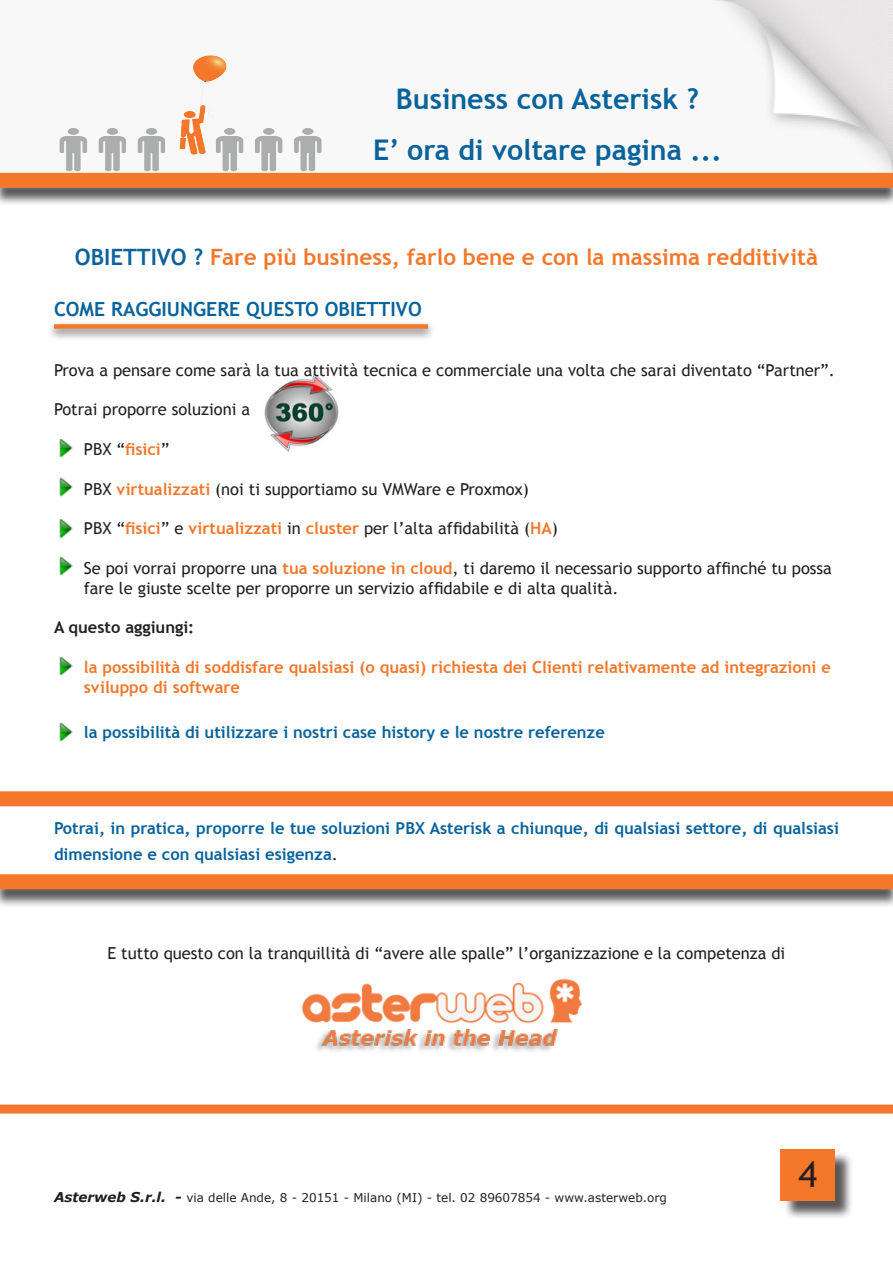
<style>
.page{position:relative;width:893px;height:1263px;background:#fff}
.page>*{position:absolute;margin:0;border:0;box-sizing:border-box;transform-origin:0 0}
.t1{font:36px "Trebuchet MS";color:#231f20}
.t2{font:700 28.5px "Trebuchet MS";color:#08639c}
.t3{font:700 22.5px "Trebuchet MS";color:#f4772a}
.t4{font:700 19.5px "Trebuchet MS";color:#08639c}
.t5{font:16.5px "Trebuchet MS";color:#231f20}
.t6{font:700 16.5px/25.5px "Trebuchet MS";color:#08639c}
.t7{font:700 16.5px "Trebuchet MS";color:#f4772a}
.t8{font:700 16.5px "Trebuchet MS";color:#231f20}
.t9{font:12px "Verdana";color:#231f20}
.s1{color:#08639c}
.s2{font-weight:400;color:#231f20}
.s3{font-weight:700;color:#f4772a}
.s4{font-weight:700;font-style:italic;font-size:13.5px}
</style>
<div class="page">
<img style="left:0;top:0;width:893px;height:173px">
<img style="left:264px;top:373px;width:75px;height:79px">
<div style="left:783px;top:1151px;width:71px;height:68px;background:#231f20;opacity:.75"></div>
<div style="left:781px;top:1149px;width:54px;height:52px;background:#f4772a"></div>
<img style="left:54px;top:54px;width:274px;height:119px">
<div style="left:0;top:175px;width:893px;height:32px;background:#231f20;opacity:.75"></div>
<div style="left:0;top:173px;width:893px;height:15px;background:#f4772a"></div>
<div style="left:0;top:1104px;width:893px;height:9px;background:#f4772a"></div>
<div style="left:46px;top:320px;width:390px;height:21px;background:#231f20;opacity:.75"></div>
<div style="left:54px;top:324px;width:374px;height:5px;background:#f4772a"></div>
<img style="left:59px;top:438px;width:14px;height:20px">
<img style="left:59px;top:477px;width:14px;height:20px">
<img style="left:59px;top:518px;width:14px;height:20px">
<img style="left:59px;top:556px;width:14px;height:20px">
<div style="left:0;top:791px;width:893px;height:15px;background:#f4772a"></div>
<div style="left:0;top:877px;width:893px;height:31px;background:#231f20;opacity:.75"></div>
<div style="left:0;top:874px;width:893px;height:15px;background:#f4772a"></div>
<img style="left:301px;top:978px;width:282px;height:74px">
<img style="left:59px;top:656px;width:14px;height:20px">
<img style="left:59px;top:722px;width:14px;height:20px">
<p class="t2" style="left:396px;top:81px;width:305px">Business con Asterisk ?</p>
<p class="t2" style="left:373px;top:132px;width:350px">E’ ora di voltare pagina ...</p>
<p class="t3" style="left:75px;top:242px;width:745px"><span class="s1">OBIETTIVO ?</span> Fare più business, farlo bene e con la massima redditività</p>
<p class="t4" style="left:54px;top:297px;width:369px">COME RAGGIUNGERE QUESTO OBIETTIVO</p>
<p class="t5" style="left:54px;top:360px;width:782px">Prova a pensare come sarà la tua attività tecnica e commerciale una volta che sarai diventato “Partner”.</p>
<p class="t5" style="left:54px;top:400px;width:198px">Potrai proporre soluzioni a</p>
<p class="t7" style="left:84px;top:439px;width:87px"><span class="s2">PBX “</span>fisici<span class="s2">”</span></p>
<p class="t5" style="left:84px;top:479px;width:447px">PBX <span class="s3">virtualizzati</span> (noi ti supportiamo su VMWare e Proxmox)</p>
<p class="t5" style="left:84px;top:519px;width:476px">PBX “<span class="s3">fisici</span>” e <span class="s3">virtualizzati</span> in <span class="s3">cluster</span> per l’alta affidabilità (<span class="s3">HA</span>)</p>
<p class="t5" style="left:84px;top:558px;width:750px">Se poi vorrai proporre una <span class="s3">tua soluzione in cloud</span>, ti daremo il necessario supporto affinché tu possa</p>
<p class="t5" style="left:84px;top:578px;width:536px">fare le giuste scelte per proporre un servizio affidabile e di alta qualità.</p>
<p class="t8" style="left:54px;top:617px;width:142px">A questo aggiungi:</p>
<p class="t7" style="left:84px;top:656px;width:749px">la possibilità di soddisfare qualsiasi (o quasi) richiesta dei Clienti relativamente ad integrazioni e</p>
<p class="t7" style="left:84px;top:676px;width:158px">sviluppo di software</p>
<p class="t6" style="left:84px;top:719px;width:522px">la possibilità di utilizzare i nostri case history e le nostre referenze</p>
<p class="t6" style="left:54px;top:815px;width:786px">Potrai, in pratica, proporre le tue soluzioni PBX Asterisk a chiunque, di qualsiasi settore, di qualsiasi dimensione e con qualsiasi esigenza<span class="s2">.</span></p>
<p class="t5" style="left:107px;top:943px;width:679px">E tutto questo con la tranquillità di “avere alle spalle” l’organizzazione e la competenza di</p>
<p class="t9" style="left:54px;top:1190px;width:614px"><span class="s4">Asterweb S.r.l. -</span> via delle Ande, 8 - 20151 - Milano (MI) - tel. 02 89607854 - www.asterweb.org</p>
<p class="t1" style="left:798px;top:1153px;width:20px">4</p>
</div>
